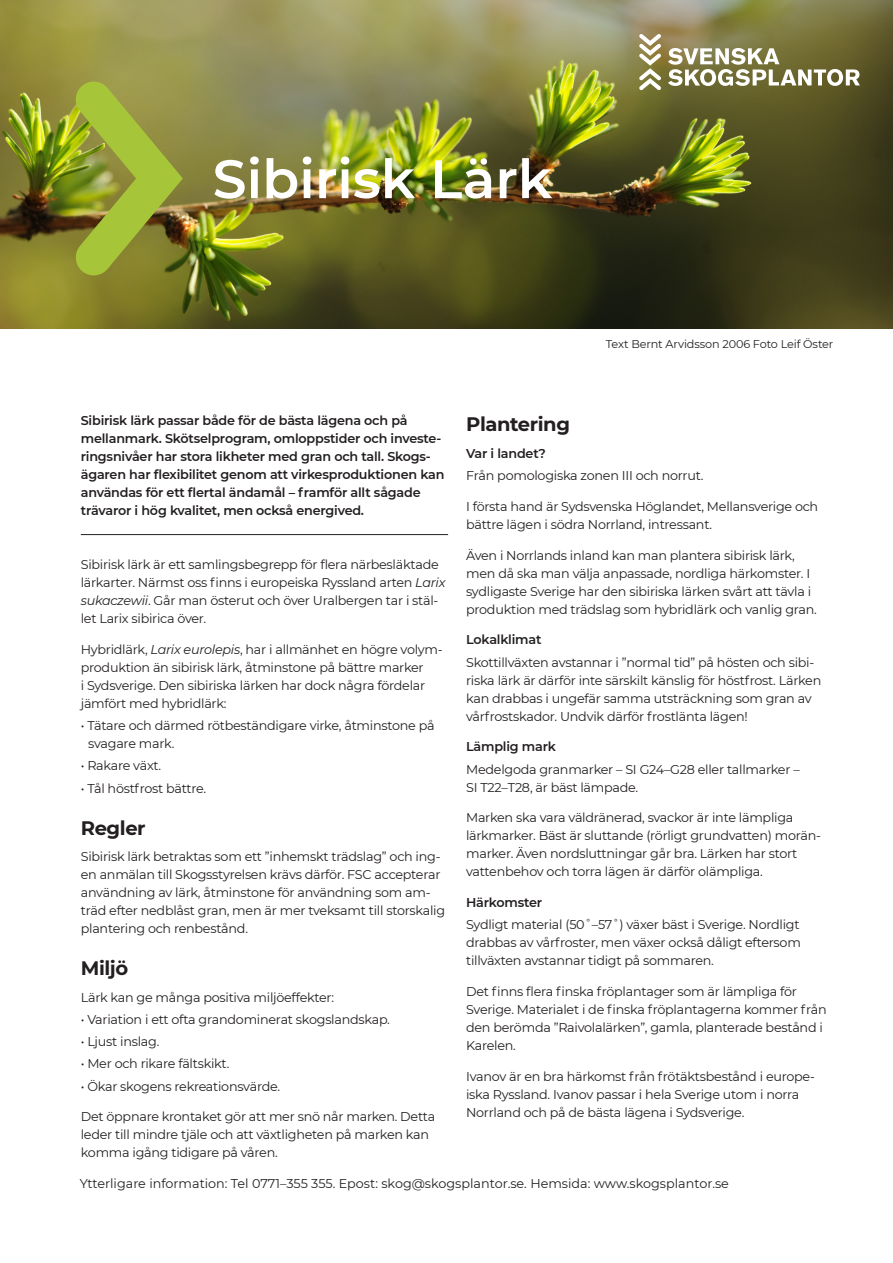
<style>
.page{position:relative;width:893px;height:1263px;background:#fff}
.page>*{position:absolute;margin:0;border:0;box-sizing:border-box;transform-origin:0 0}
.t1{font:600 54px "Montserrat";color:#fff}
.Mellis{font:700 19.5px "Montserrat";letter-spacing:-.02em;color:#231f20}
.Bröd{font:12.75px/18px "Montserrat";letter-spacing:-.02em;color:#231f20}
.Ingress{font:600 12.75px/18px "Montserrat";letter-spacing:-.015em;color:#231f20}
.Bröd_punktlista{font:12.75px/18px "Montserrat";letter-spacing:-.02em;color:#231f20}
.Bröd-2{font:12.75px "Montserrat";color:#231f20}
.Fetmarkerat{font:600 12.75px "Montserrat";letter-spacing:-.015em;color:#231f20}
.Bildtext{font:11.25px "Montserrat";letter-spacing:-.01em;color:#231f20}
.s1{font-style:italic}
</style>
<div class="page">
<img style="left:0;top:0;width:893px;height:328px">
<svg style="left:74px;top:79px;width:109px;height:199px;background:#959f37"></svg>
<svg style="left:668px;top:48px;width:192px;height:38px"></svg>
<svg style="left:639px;top:34px;width:22px;height:56px"></svg>
<hr style="left:81px;top:534px;width:367px;height:1px;background:#231f20">
<p class="t1" style="left:213px;top:141px;width:341px">Sibirisk Lärk</p>
<p class="Bildtext" style="left:606px;top:336px;width:229px">Text Bernt Arvidsson 2006 Foto Leif Öster</p>
<p class="Ingress" style="left:81px;top:411px;width:365px">Sibirisk lärk passar både för de bästa lägena och på mellanmark. Skötselprogram, omloppstider och investe&shy;ringsnivåer har stora likheter med gran och tall. Skogs&shy;ägaren har flexibilitet genom att virkesproduktionen kan användas för ett flertal ändamål – framför allt sågade trävaror i hög kvalitet, men också energived.</p>
<p class="Bröd" style="left:81px;top:555px;width:366px">Sibirisk lärk är ett samlingsbegrepp för flera närbesläktade lärkarter. Närmst oss finns i europeiska Ryssland arten <span class="s1">Larix sukaczewii</span>. Går man österut och över Uralbergen tar i stäl&shy;let Larix sibirica över.</p>
<p class="Bröd" style="left:81px;top:640px;width:363px">Hybridlärk, <span class="s1">Larix eurolepis</span>, har i allmänhet en högre volym&shy;produktion än sibirisk lärk, åtminstone på bättre marker<br>i Sydsverige. Den sibiriska lärken har dock några fördelar jämfört med hybridlärk:</p>
<p class="Bröd_punktlista" style="left:88px;top:716px;width:348px;text-indent:-8px">• Tätare och därmed rötbeständigare virke, åtminstone på svagare mark.</p>
<p class="Bröd_punktlista" style="left:81px;top:756px;width:82px">• Rakare växt.</p>
<p class="Bröd_punktlista" style="left:81px;top:778px;width:127px">• Tål höstfrost bättre.</p>
<p class="Mellis" style="left:81px;top:813px;width:66px">Regler</p>
<p class="Bröd" style="left:81px;top:847px;width:366px">Sibirisk lärk betraktas som ett ”inhemskt trädslag” och ing&shy;en anmälan till Skogsstyrelsen krävs därför. FSC accepterar användning av lärk, åtminstone för användning som am&shy;träd efter nedblåst gran, men är mer tveksamt till storskalig plantering och renbestånd.</p>
<p class="Mellis" style="left:81px;top:954px;width:49px">Miljö</p>
<p class="Bröd" style="left:81px;top:987px;width:255px">Lärk kan ge många positiva miljöeffekter:</p>
<p class="Bröd_punktlista" style="left:81px;top:1010px;width:311px">• Variation i ett ofta grandominerat skogslandskap.</p>
<p class="Bröd_punktlista" style="left:81px;top:1032px;width:80px">• Ljust inslag.</p>
<p class="Bröd_punktlista" style="left:81px;top:1054px;width:150px">• Mer och rikare fältskikt.</p>
<p class="Bröd_punktlista" style="left:81px;top:1076px;width:201px">• Ökar skogens rekreationsvärde.</p>
<p class="Bröd" style="left:81px;top:1107px;width:356px">Det öppnare krontaket gör att mer snö når marken. Detta leder till mindre tjäle och att växtligheten på marken kan komma igång tidigare på våren.</p>
<p class="Mellis" style="left:466px;top:410px;width:106px">Plantering</p>
<p class="Fetmarkerat" style="left:466px;top:444px;width:81px">Var i landet?</p>
<p class="Bröd" style="left:466px;top:466px;width:239px">Från pomologiska zonen III och norrut.</p>
<p class="Bröd" style="left:466px;top:497px;width:354px">I första hand är Sydsvenska Höglandet, Mellansverige och bättre lägen i södra Norrland, intressant.</p>
<p class="Bröd" style="left:466px;top:546px;width:352px">Även i Norrlands inland kan man plantera sibirisk lärk, men då ska man välja anpassade, nordliga härkomster. I sydligaste Sverige har den sibiriska lärken svårt att tävla i produktion med trädslag som hybridlärk och vanlig gran.</p>
<p class="Fetmarkerat" style="left:466px;top:631px;width:77px">Lokalklimat</p>
<p class="Bröd" style="left:466px;top:653px;width:357px">Skottillväxten avstannar i ”normal tid” på hösten och sibi&shy;riska lärk är därför inte särskilt känslig för höstfrost. Lärken kan drabbas i ungefär samma utsträckning som gran av vårfrostskador. Undvik därför frostlänta lägen!</p>
<p class="Fetmarkerat" style="left:466px;top:738px;width:91px">Lämplig mark</p>
<p class="Bröd" style="left:466px;top:760px;width:335px">Medelgoda granmarker – SI G24–G28 eller tallmarker –<br>SI T22–T28, är bäst lämpade.</p>
<p class="Bröd" style="left:466px;top:808px;width:356px">Marken ska vara väldränerad, svackor är inte lämpliga lärkmarker. Bäst är sluttande (rörligt grundvatten) morän&shy;marker. Även nordsluttningar går bra. Lärken har stort vattenbehov och torra lägen är därför olämpliga.</p>
<p class="Fetmarkerat" style="left:466px;top:894px;width:78px">Härkomster</p>
<p class="Bröd" style="left:466px;top:915px;width:336px;text-align:justify">Sydligt material (50˚–57˚) växer bäst i Sverige. Nordligt drabbas av vårfroster, men växer också dåligt eftersom tillväxten avstannar tidigt på sommaren.</p>
<p class="Bröd" style="left:466px;top:982px;width:362px">Det finns flera finska fröplantager som är lämpliga för Sverige. Materialet i de finska fröplantagerna kommer från den berömda ”Raivolalärken”, gamla, planterade bestånd i Karelen.</p>
<p class="Bröd" style="left:466px;top:1067px;width:350px">Ivanov är en bra härkomst från frötäktsbestånd i europe&shy;iska Ryssland. Ivanov passar i hela Sverige utom i norra<br>Norrland och på de bästa lägena i Sydsverige.</p>
<p class="Bröd-2" style="left:80px;top:1174px;width:651px">Ytterligare information: Tel 0771–355 355. Epost: skog@skogsplantor.se. Hemsida: www.skogsplantor.se</p>
</div>
